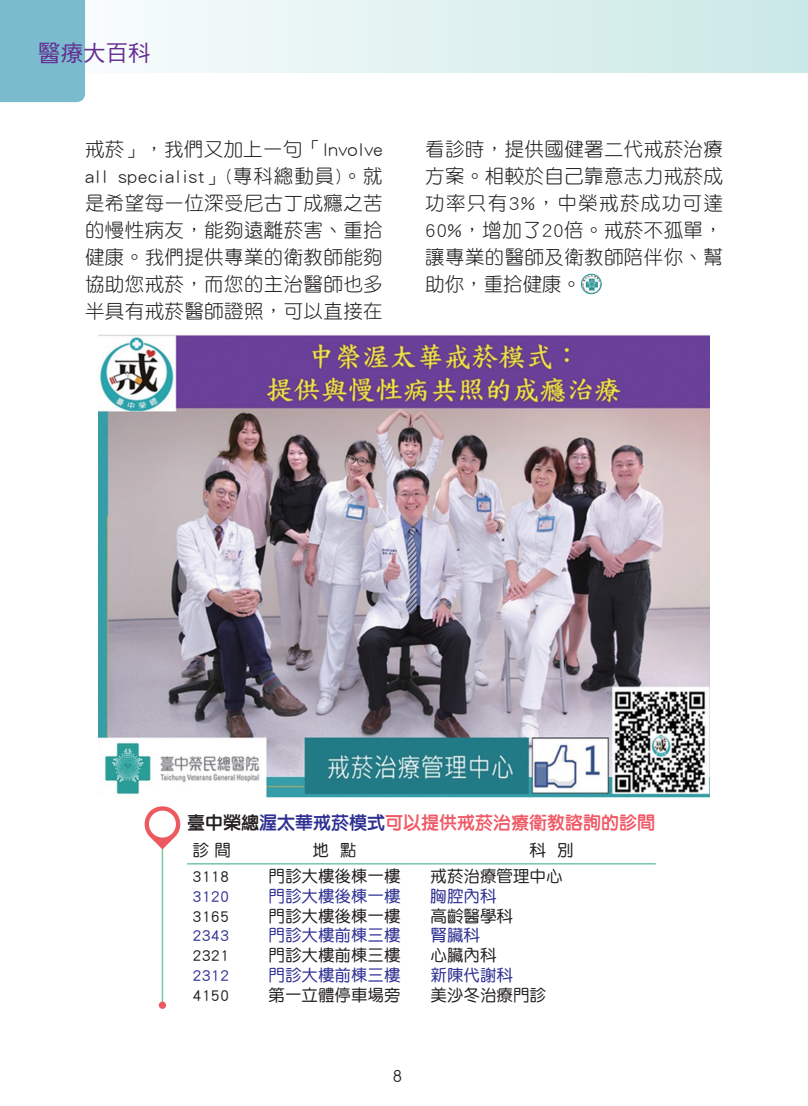
<style>
.page{position:relative;width:808px;height:1106px;background:#fff}
.page>*{position:absolute;margin:0;border:0;box-sizing:border-box;transform-origin:0 0}
.t1{font:22.5px "DF Hei Std W5";color:#652d91}
.內文-縮2{font:19.5px/27px "DF Yuan Std W3";letter-spacing:.02em;color:#231f20;text-align:justify}
.t2{font:18px "DF Li Yuan Std W7";color:#f05a67}
.t3{font:16.5px "DF Yuan Std W5";color:#231f20}
.t4{font:16.5px "DF Yuan Std W5";color:#2e3092}
.t5{font:16.5px "Avant Garde IT Cby BT";color:#231f20}
.s1{color:#231f20}
.s2{color:#2e3092}
</style>
<div class="page">
<svg style="left:581px;top:274px;width:20px;height:20px"></svg>
<div style="left:581px;top:274px;width:20px;height:20px;border:1px solid #279592;border-radius:50%"></div>
<img style="left:99px;top:334px;width:610px;height:463px">
<hr style="left:187px;top:863px;width:469px;height:1px;background:#78c8a4">
<hr style="left:162px;top:847px;width:1px;height:158px;background:#78c8a4">
<svg style="left:144px;top:806px;width:37px;height:43px"></svg>
<div style="left:149px;top:810px;width:27px;height:27px;background:#fff;border-radius:50%"></div>
<div style="left:159px;top:1001px;width:7px;height:7px;background:#ec595e;border-radius:50%"></div>
<svg style="left:85px;top:0;width:723px;height:72px"></svg>
<div style="left:0;top:0;width:85px;height:102px;background:#7abcce"></div>
<p class="t1" style="left:38px;top:41px;width:114px">醫療大百科</p>
<p class="內文-縮2" style="left:85px;top:135px;width:299px">戒菸」，我們又加上一句「Involve all specialist」(專科總動員)。就是希望每一位深受尼古丁成癮之苦的慢性病友，能夠遠離菸害、重拾健康。我們提供專業的衛教師能夠協助您戒菸，而您的主治醫師也多半具有戒菸醫師證照，可以直接在</p>
<p class="內文-縮2" style="left:425px;top:135px;width:299px">看診時，提供國健署二代戒菸治療方案。相較於自己靠意志力戒菸成功率只有3%，中榮戒菸成功可達60%，增加了20倍。戒菸不孤單，讓專業的醫師及衛教師陪伴你、幫助你，重拾健康。</p>
<p class="t2" style="left:187px;top:812px;width:469px"><span class="s1">臺中榮總</span><span class="s2">渥太華戒菸模式</span>可以提供戒菸治療衛教諮詢的診間</p>
<p class="t3" style="left:193px;top:841px;width:40px">診 間</p>
<p class="t3" style="left:313px;top:841px;width:45px">地 點</p>
<p class="t3" style="left:529px;top:841px;width:45px">科 別</p>
<p class="t3" style="left:193px;top:867px;width:38px">3118</p>
<p class="t3" style="left:269px;top:867px;width:134px">門診大樓後棟一樓</p>
<p class="t3" style="left:431px;top:867px;width:133px">戒菸治療管理中心</p>
<p class="t4" style="left:193px;top:887px;width:38px">3120</p>
<p class="t4" style="left:269px;top:887px;width:134px">門診大樓後棟一樓</p>
<p class="t4" style="left:431px;top:887px;width:67px">胸腔內科</p>
<p class="t3" style="left:193px;top:906px;width:38px">3165</p>
<p class="t3" style="left:269px;top:906px;width:134px">門診大樓後棟一樓</p>
<p class="t3" style="left:431px;top:906px;width:84px">高齡醫學科</p>
<p class="t4" style="left:193px;top:926px;width:38px">2343</p>
<p class="t4" style="left:269px;top:926px;width:133px">門診大樓前棟三樓</p>
<p class="t4" style="left:431px;top:926px;width:51px">腎臟科</p>
<p class="t3" style="left:193px;top:946px;width:38px">2321</p>
<p class="t3" style="left:269px;top:946px;width:134px">門診大樓前棟三樓</p>
<p class="t3" style="left:431px;top:946px;width:67px">心臟內科</p>
<p class="t4" style="left:193px;top:966px;width:38px">2312</p>
<p class="t4" style="left:269px;top:966px;width:134px">門診大樓前棟三樓</p>
<p class="t4" style="left:431px;top:966px;width:84px">新陳代謝科</p>
<p class="t3" style="left:193px;top:986px;width:38px">4150</p>
<p class="t3" style="left:269px;top:986px;width:134px">第一立體停車場旁</p>
<p class="t3" style="left:431px;top:986px;width:117px">美沙冬治療門診</p>
<p class="t5" style="left:393px;top:1065px;width:11px">8</p>
</div>
